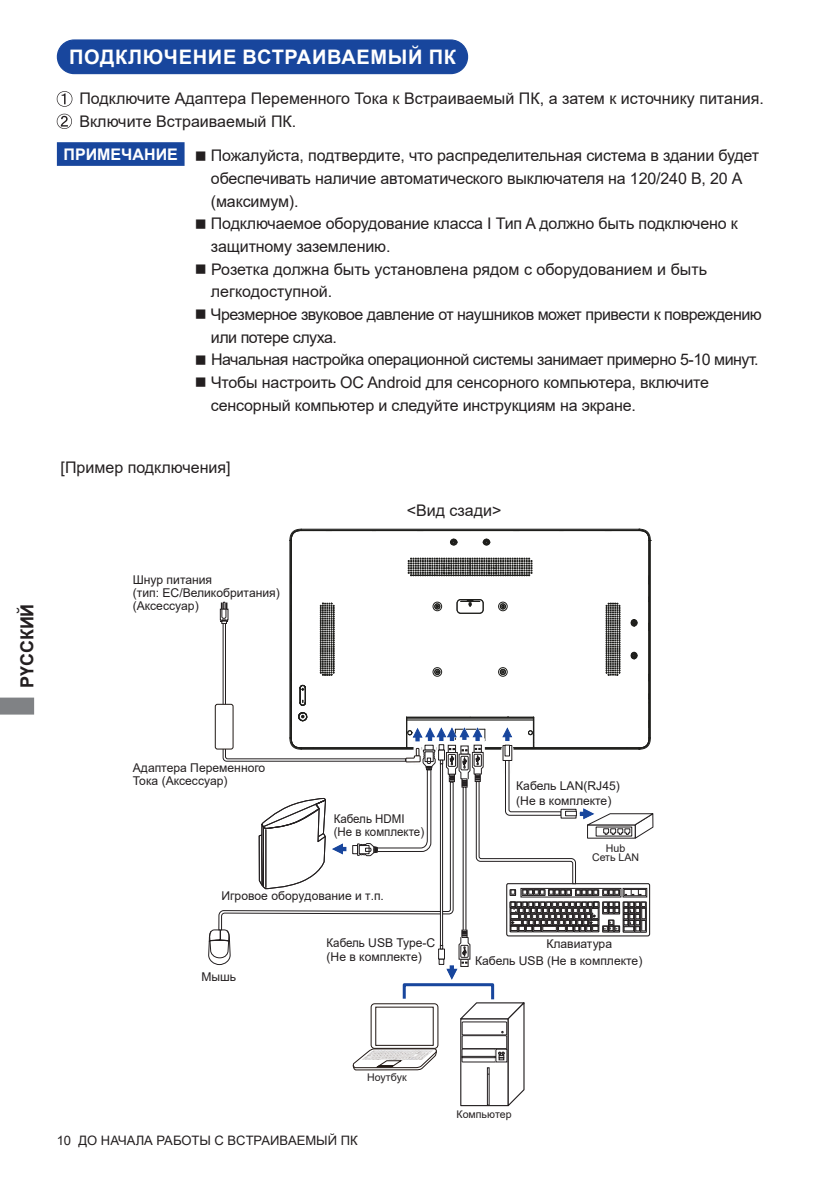
<style>
.page{position:relative;width:840px;height:1191px;background:#fff}
.page>*{position:absolute;margin:0;border:0;box-sizing:border-box;transform-origin:0 0}
.t1{font:700 20px "Arial";letter-spacing:.035em;color:#fff}
.t2{font:700 18px "Arial";color:#231f20}
.t3{font:16px/22.6px "Arial";letter-spacing:-.01em;color:#231f20}
.t4{font:16px/22.6px "Arial";letter-spacing:-.03em;color:#231f20}
.t5{font:700 16px "Arial";color:#fff}
.t6{font:13px "Arial";color:#231f20}
.t7{font:12.2px/12.8px "Arial";color:#231f20}
.t8{font:12.2px/14.6px "Arial";color:#231f20;scale:.95 1}
.t9{font:10.6px/8.6px "Arial";color:#231f20;text-align:center}
</style>
<div class="page">
<svg style="left:0;top:697px;width:34px;height:17px"></svg>
<svg style="left:57px;top:91px;width:15px;height:16px"></svg>
<svg style="left:57px;top:114px;width:15px;height:15px"></svg>
<div style="left:57px;top:40px;width:410px;height:34px;background:#18469d;border-radius:17px"></div>
<div style="left:57px;top:39px;width:411px;height:35px;border:1px solid #18469d;border-radius:17px"></div>
<div style="left:57px;top:142px;width:127px;height:24px;background:#18469d;border:2px solid #18469d"></div>
<hr style="left:290px;top:540px;width:1px;height:198px;background:#1e1e1b">
<hr style="left:649px;top:540px;width:1px;height:198px;background:#1e1e1b">
<hr style="left:289px;top:540px;width:1px;height:198px;background:#1e1e1b">
<hr style="left:291px;top:575px;width:1px;height:128px;background:#1e1e1b">
<hr style="left:648px;top:540px;width:1px;height:198px;background:#1e1e1b">
<svg style="left:289px;top:529px;width:362px;height:55px"></svg>
<svg style="left:208px;top:596px;width:445px;height:511px"></svg>
<p class="t2" style="left:14px;top:688px;width:86px;rotate:-90deg">РҮССКИЙ</p>
<p class="t1" style="left:69px;top:43px;width:388px">ПОДКЛЮЧЕНИЕ ВСТРАИВАЕМЫЙ ПК</p>
<p class="t3" style="left:79px;top:87px;width:685px">Подключите Адаптера Переменного Тока к Встраиваемый ПК, а затем к источнику питания.<br>Включите Встраиваемый ПК.</p>
<p class="t3" style="left:211px;top:144px;width:549px;text-indent:-16px">■ Пожалуйста, подтвердите, что распределительная система в здании будет обеспечивать наличие автоматического выключателя на 120/240 В, 20 А (максимум).</p>
<p class="t3" style="left:211px;top:212px;width:528px;text-indent:-16px">■ Подключаемое оборудование класса I Тип A должно быть подключено к защитному заземлению.</p>
<p class="t3" style="left:211px;top:258px;width:497px;text-indent:-16px">■ Розетка должна быть установлена рядом с оборудованием и быть легкодоступной.</p>
<p class="t4" style="left:211px;top:303px;width:552px;text-indent:-16px">■ Чрезмерное звуковое давление от наушников может привести к повреждению или потере слуха.</p>
<p class="t4" style="left:195px;top:348px;width:565px">■ Начальная настройка операционной системы занимает примерно 5-10 минут.</p>
<p class="t3" style="left:211px;top:371px;width:499px;text-indent:-16px">■ Чтобы настроить ОС Android для сенсорного компьютера, включите сенсорный компьютер и следуйте инструкциям на экране.</p>
<p class="t5" style="left:64px;top:143px;width:116px">ПРИМЕЧАНИЕ</p>
<p class="t3" style="left:61px;top:456px;width:171px">[Пример подключения]</p>
<p class="t7" style="left:133px;top:573px;width:148px">Шнур питания<br>(тип: ЕС/Великобритания) (Аксессуар)</p>
<p class="t3" style="left:406px;top:498px;width:96px">&lt;Вид сзади&gt;</p>
<p class="t7" style="left:133px;top:761px;width:134px">Адаптера Переменного<br>Тока (Аксессуар)</p>
<p class="t8" style="left:333px;top:812px;width:97px;line-height:12.8px">Кабель HDMI (Не в комплекте)</p>
<p class="t7" style="left:221px;top:889px;width:164px">Игровое оборудование и т.п.</p>
<p class="t7" style="left:201px;top:970px;width:36px">Мышь</p>
<p class="t8" style="left:326px;top:935px;width:116px">Кабель USB Type-C (Не в комплекте)</p>
<p class="t7" style="left:516px;top:778px;width:105px;line-height:14.6px">Кабель LAN(RJ45) (Не в комплекте)</p>
<p class="t9" style="left:591px;top:844px;width:49px">Hub<br>Сеть LAN</p>
<p class="t7" style="left:546px;top:937px;width:67px">Клавиатура</p>
<p class="t7" style="left:475px;top:954px;width:169px">Кабель USB (Hе в комплекте)</p>
<p class="t9" style="left:367px;top:1073px;width:41px">Ноутбук</p>
<p class="t6" style="left:57px;top:1131px;width:302px">10 ДО НАЧАЛА РАБОТЫ С BCTPAИBAEMЫЙ ПК</p>
<p class="t9" style="left:456px;top:1109px;width:57px">Компьютер</p>
</div>
